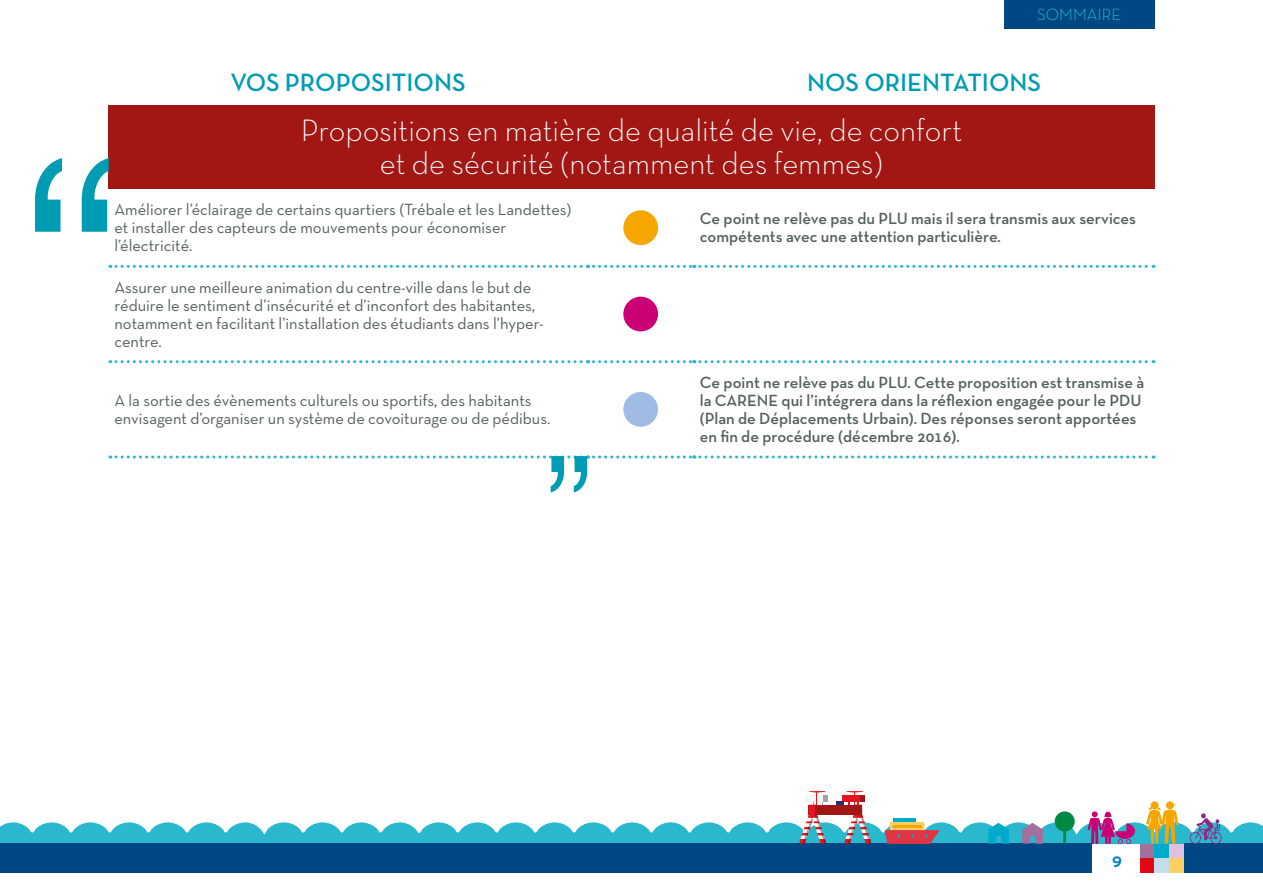
<style>
.page{position:relative;width:1263px;height:893px;background:#fff}
.page>*{position:absolute;margin:0;border:0;box-sizing:border-box;transform-origin:0 0}
.t1{font:300 31.5px/33px "Neutra Text TF";color:#fff;text-align:center}
.t2{font:600 25.5px "Neutra Text TF";color:#009cb4}
.t3{font:16.5px/18px "Neutra Text TF";color:#546158}
.t4{font:600 16.5px/18px "Neutra Text TF";color:#546158}
.t5{font:300 16.5px "Neutra Text TF";color:#32b9cd}
.t6{font:700 15px "Interstate";color:#0881c5}
</style>
<div class="page">
<svg style="left:0;top:821px;width:1263px;height:23px;fill:#29b8ce"></svg>
<div style="left:0;top:844px;width:1091px;height:29px;background:#004884"></div>
<div style="left:1140px;top:844px;width:14px;height:14px;background:#a1709d"></div>
<div style="left:1140px;top:858px;width:14px;height:15px;background:#e30613"></div>
<div style="left:1154px;top:844px;width:15px;height:14px;background:#00aaca"></div>
<div style="left:1154px;top:858px;width:15px;height:15px;background:#c5dcea"></div>
<div style="left:1169px;top:844px;width:15px;height:14px;background:#dfc1dd"></div>
<div style="left:1169px;top:858px;width:15px;height:15px;background:#fed061"></div>
<div style="left:1184px;top:844px;width:79px;height:29px;background:#004884"></div>
<div style="left:809px;top:805px;width:53px;height:9px;background:#a21613"></div>
<svg style="left:836px;top:791px;width:35px;height:53px"></svg>
<svg style="left:799px;top:791px;width:29px;height:53px"></svg>
<svg style="left:884px;top:818px;width:56px;height:26px"></svg>
<svg style="left:1055px;top:811px;width:20px;height:33px"></svg>
<svg style="left:1022px;top:823px;width:21px;height:21px"></svg>
<svg style="left:988px;top:823px;width:21px;height:21px"></svg>
<svg style="left:1088px;top:811px;width:47px;height:33px"></svg>
<svg style="left:1146px;top:801px;width:32px;height:43px"></svg>
<svg style="left:1190px;top:813px;width:32px;height:31px"></svg>
<div style="left:1003px;top:0;width:151px;height:28px;background:#004884"></div>
<div style="left:108px;top:106px;width:1046px;height:83px;background:#a21613"></div>
<svg style="left:110px;top:265px;width:1044px;height:3px"></svg>
<svg style="left:110px;top:360px;width:1044px;height:3px"></svg>
<div style="left:623px;top:210px;width:35px;height:35px;background:#f7a600;border-radius:50%"></div>
<div style="left:623px;top:297px;width:35px;height:34px;background:#cb0075;border-radius:50%"></div>
<div style="left:623px;top:392px;width:35px;height:35px;background:#a1bce4;border-radius:50%"></div>
<svg style="left:35px;top:158px;width:74px;height:74px"></svg>
<svg style="left:110px;top:455px;width:1044px;height:37px"></svg>
<p class="t5" style="left:1037px;top:4px;width:85px">SOMMAIRE</p>
<h2 class="t2" style="left:230px;top:67px;width:237px">VOS PROPOSITIONS</h2>
<h2 class="t2" style="left:807px;top:67px;width:235px">NOS ORIENTATIONS</h2>
<h1 class="t1" style="left:301px;top:113px;width:663px">Propositions en matière de qualité de vie, de confort et de sécurité (notamment des femmes)</h1>
<p class="t3" style="left:114px;top:201px;width:459px">Améliorer l’éclairage de certains quartiers (Trébale et les Landettes) et installer des capteurs de mouvements pour économiser l’électricité.</p>
<p class="t4" style="left:700px;top:210px;width:438px">Ce point ne relève pas du PLU mais il sera transmis aux services compétents avec une attention particulière.</p>
<p class="t3" style="left:114px;top:278px;width:431px">Assurer une meilleure animation du centre-ville dans le but de réduire le sentiment d’insécurité et d’inconfort des habitantes, notamment en facilitant l’installation des étudiants dans l’hyper&shy;centre.</p>
<p class="t3" style="left:114px;top:391px;width:438px">A la sortie des évènements culturels ou sportifs, des habitants envisagent d’organiser un système de covoiturage ou de pédibus.</p>
<p class="t4" style="left:700px;top:373px;width:446px">Ce point ne relève pas du PLU. Cette proposition est transmise à la CARENE qui l’intégrera dans la réflexion engagée pour le PDU (Plan de Déplacements Urbain). Des réponses seront apportées en fin de procédure (décembre 2016).</p>
<p class="t6" style="left:1112px;top:853px;width:11px">9</p>
</div>
